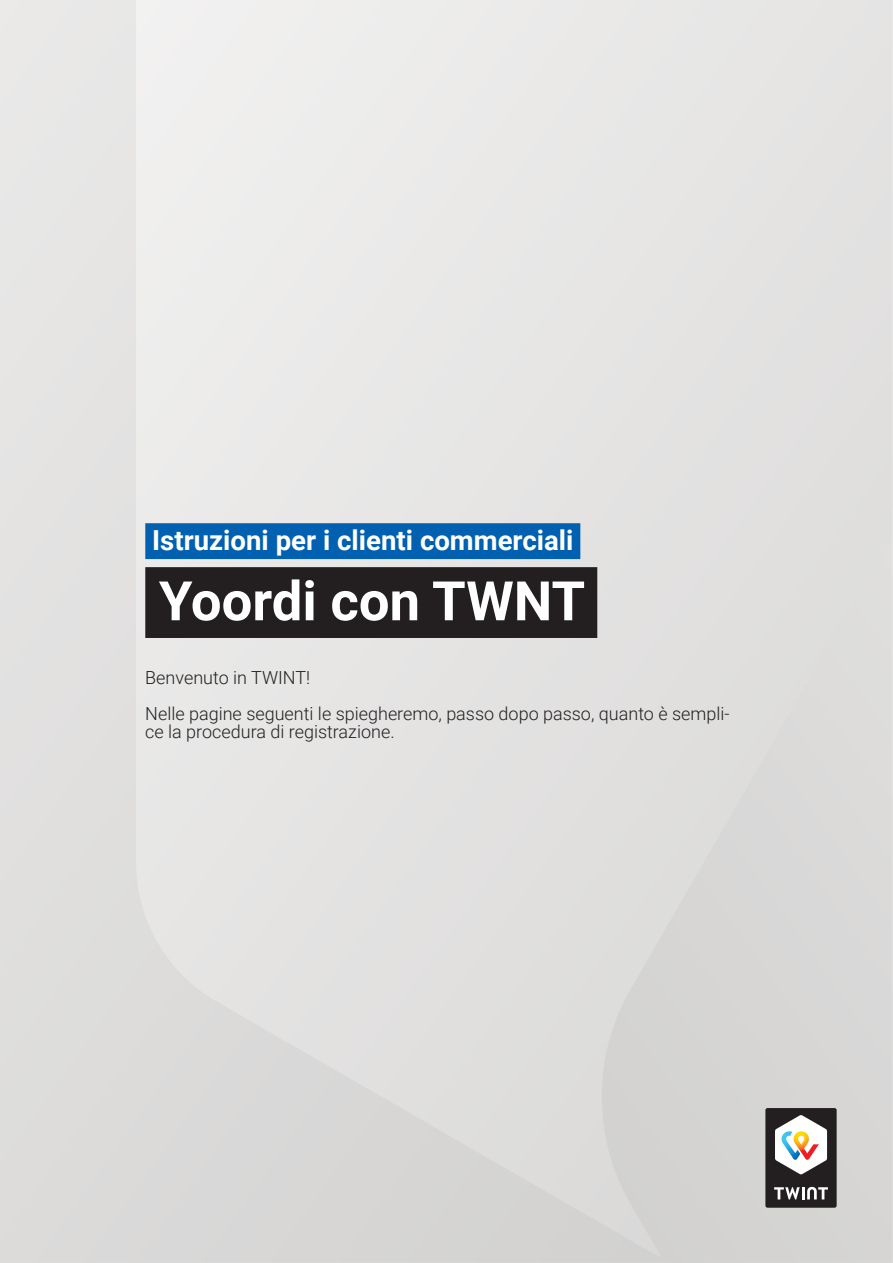
<style>
.page{position:relative;width:893px;height:1263px;background:#fff}
.page>*{position:absolute;margin:0;border:0;box-sizing:border-box;transform-origin:0 0}
.Block_Pos{font:700 54.45px "Roboto";color:#fff}
.Block_Pos-2{font:700 27.6px "Roboto";color:#fff}
.Lead{font:300 18px/18px "Roboto";color:#231f20}
</style>
<div class="page">
<div style="left:765px;top:1108px;width:72px;height:100px;background:#231f20;border-radius:2px"></div>
<svg style="left:774px;top:1187px;width:54px;height:12px"></svg>
<svg style="left:775px;top:1115px;width:52px;height:59px"></svg>
<div style="left:145px;top:567px;width:452px;height:71px;background:#231f20"></div>
<div style="left:145px;top:523px;width:435px;height:36px;background:#0161b0"></div>
<p class="Block_Pos-2" style="left:152px;top:521px;width:423px">Istruzioni per i clienti commerciali</p>
<p class="Block_Pos" style="left:159px;top:563px;width:428px">Yoordi con TWNT</p>
<p class="Lead" style="left:145px;top:668px;width:166px">Benvenuto in TWINT!</p>
<p class="Lead" style="left:145px;top:704px;width:586px">Nelle pagine seguenti le spiegheremo, passo dopo passo, quanto è sempli&shy;ce la procedura di registrazione.</p>
</div>
